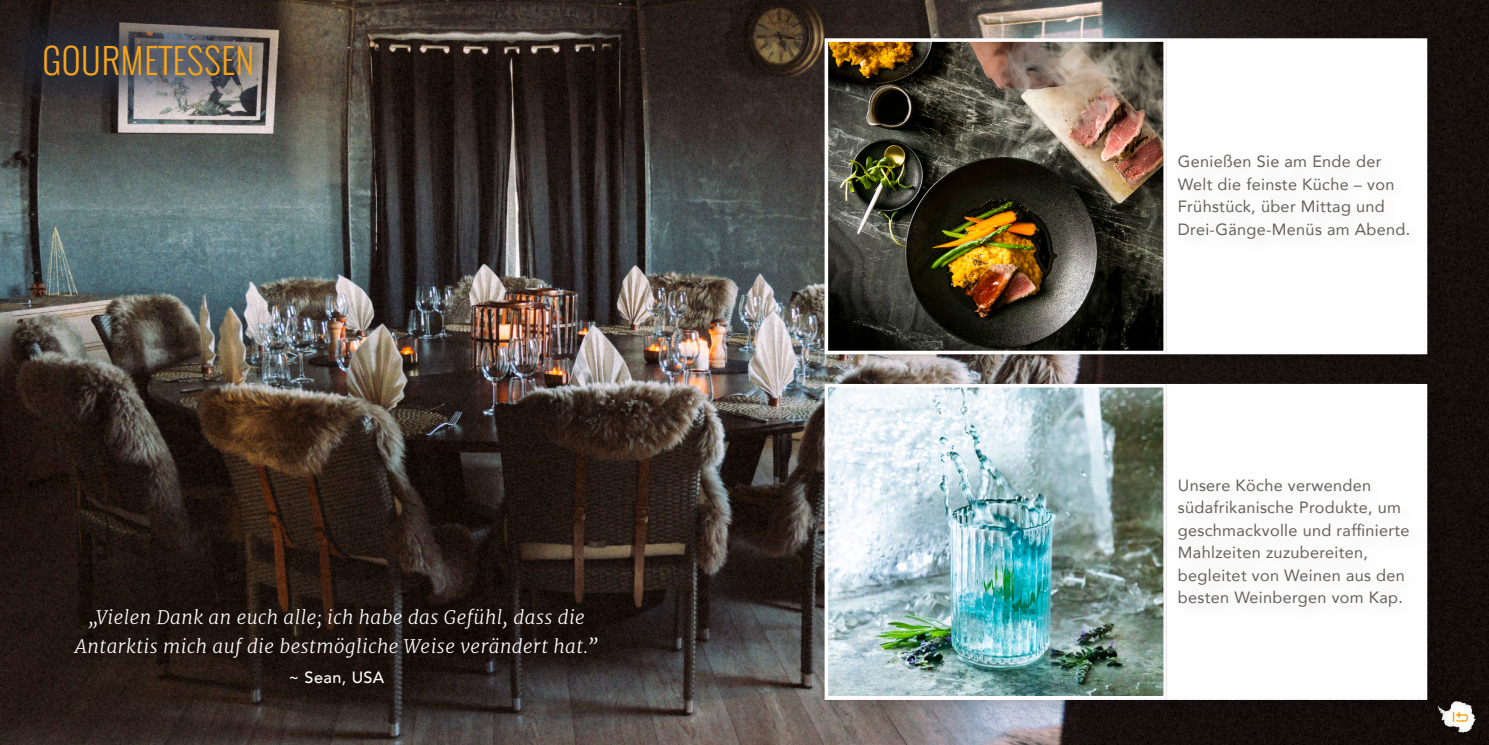
<style>
.page{position:relative;width:1489px;height:745px;background:#fff}
.page>*{position:absolute;margin:0;border:0;box-sizing:border-box;transform-origin:0 0}
.t1{font:300 35px "Oswald";letter-spacing:.025em;color:#f7a41b}
.Paragraph_Style_2{font:italic 300 18.75px/28.8px "Merriweather";letter-spacing:.025em;color:#fff;text-align:center}
.left_-_justified{font:16.25px/22.5px "Avenir";letter-spacing:.02em;color:#66605d}
.Paragraph_Style_2-2{font:500 16.25px "Avenir";letter-spacing:.025em;color:#fff}
</style>
<div class="page">
<img style="left:0;top:0;width:1488px;height:744px">
<div style="left:814px;top:28px;width:373px;height:346px;background:#000;opacity:.15"></div>
<img style="left:822px;top:36px;width:334px;height:320px">
<div style="left:1156px;top:28px;width:291px;height:346px;background:#000;opacity:.15"></div>
<svg style="left:1165px;top:36px;width:263px;height:320px"></svg>
<div style="left:1168px;top:145px;width:258px;height:113px;background:#fbfbfb"></div>
<div style="left:814px;top:373px;width:373px;height:347px;background:#000;opacity:.15"></div>
<img style="left:822px;top:382px;width:334px;height:319px">
<div style="left:1156px;top:373px;width:291px;height:347px;background:#000;opacity:.15"></div>
<svg style="left:1165px;top:382px;width:263px;height:319px"></svg>
<div style="left:1168px;top:469px;width:259px;height:157px;background:#fbfbfb"></div>
<div style="left:66px;top:598px;width:551px;height:105px;background:#000;opacity:.15"></div>
<img style="left:1429px;top:689px;width:59px;height:55px">
<svg style="left:0;top:0;width:288px;height:124px;background:#4b4849"></svg>
<p class="t1" style="left:42px;top:35px;width:213px">GOURMETESSEN</p>
<p class="Paragraph_Style_2" style="left:75px;top:602px;width:524px">„Vielen Dank an euch alle; ich habe das Gefühl, dass die<br>Antarktis mich auf die bestmögliche Weise verändert hat.”</p>
<p class="Paragraph_Style_2-2" style="left:288px;top:662px;width:97px">~ Sean, USA</p>
<p class="left_-_justified" style="left:1177px;top:149px;width:234px">Genießen Sie am Ende der<br>Welt die feinste Küche – von<br>Frühstück, über Mittag und<br>Drei-Gänge-Menüs am Abend.</p>
<p class="left_-_justified" style="left:1177px;top:473px;width:233px">Unsere Köche verwenden südafrikanische Produkte, um geschmackvolle und raffinierte<br>Mahlzeiten zuzubereiten, begleitet von Weinen aus den besten Weinbergen vom Kap.</p>
</div>
